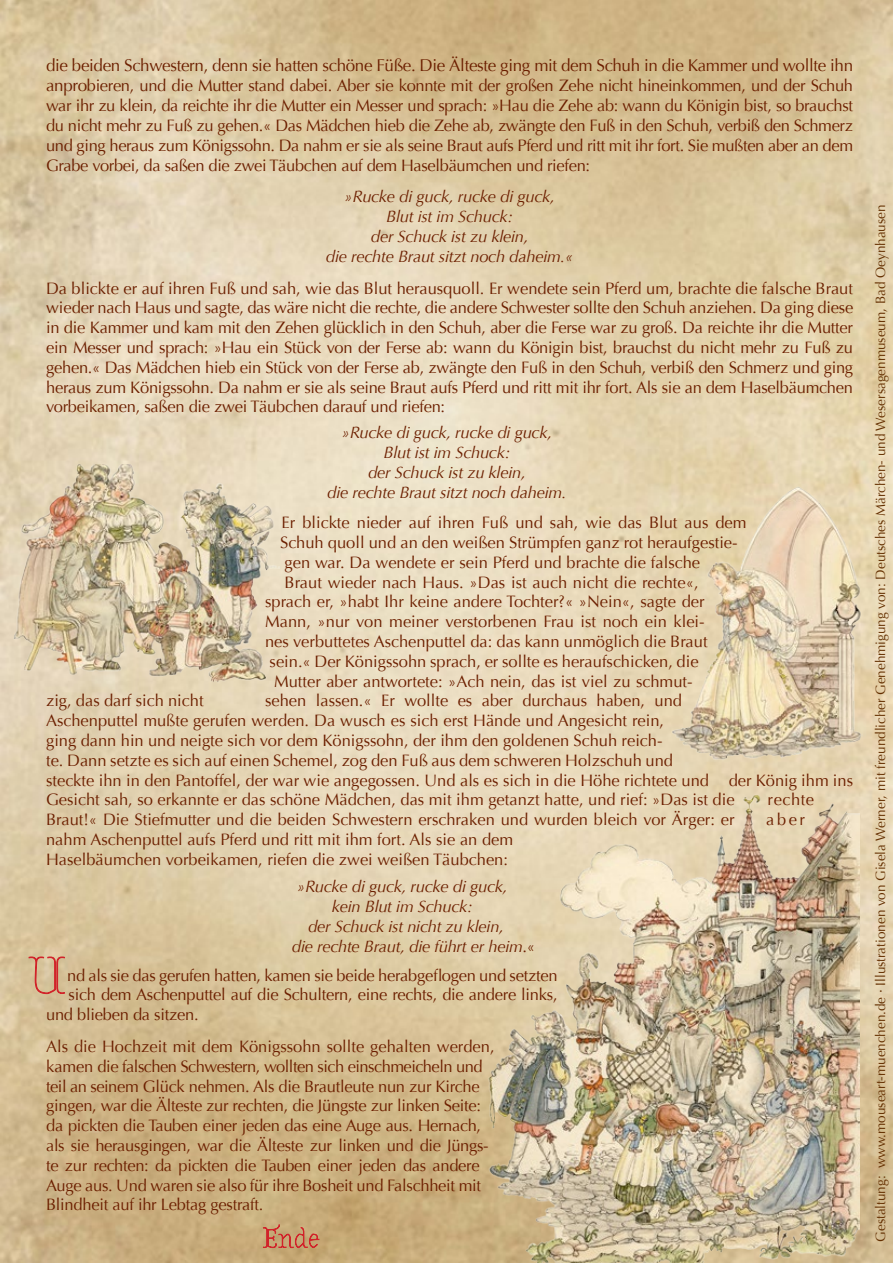
<style>
.page{position:relative;width:893px;height:1263px;background:#fff}
.page>*{position:absolute;margin:0;border:0;box-sizing:border-box;transform-origin:0 0}
.t1{font:16.95px "Optima";letter-spacing:-.02em;color:#6c1f00}
.t2{font:16.5px/19.8px "Optima";color:#6c1f00}
.t3{font:italic 16.5px/19.8px "Optima";letter-spacing:-.015em;color:#6c1f00;text-align:center}
.t4{font:13.5px "Optima";color:#642f00}
.s1{font-size:16.95px}
.s2{font-style:normal}
</style>
<div class="page">
<img style="left:0;top:0;width:893px;height:1263px">
<img style="left:0;top:465px;width:280px;height:224px">
<img style="left:481px;top:745px;width:378px;height:518px">
<img style="left:658px;top:476px;width:204px;height:289px">
<svg style="left:29px;top:957px;width:36px;height:37px"></svg>
<svg style="left:263px;top:1173px;width:57px;height:90px;background:#c8a475"></svg>
<p class="t1" style="left:46px;top:55px;width:809px">die beiden Schwestern, denn sie hatten schöne Füße. Die Älteste ging mit dem Schuh in die Kammer und wollte ihn</p>
<p class="t2" style="left:46px;top:76px;width:809px;text-align:justify"><span class="s1">anpro</span>bieren, und die Mutter stand dabei. Aber sie konnte mit der großen Zehe nicht hineinkommen, und der Schuh war ihr zu klein, da reichte ihr die Mutter ein Messer und sprach: »Hau die Zehe ab: wann du Königin bist, so brauchst du nicht mehr zu Fuß zu gehen.« Das Mädchen hieb die Zehe ab, zwängte den Fuß in den Schuh, verbiß den Schmerz und ging heraus zum Königssohn. Da nahm er sie als seine Braut aufs Pferd und ritt mit ihr fort. Sie mußten aber an dem Grabe vorbei, da saßen die zwei Täubchen auf dem Haselbäumchen und riefen:</p>
<p class="t3" style="left:326px;top:187px;width:249px">»Rucke di guck, rucke di guck,<br>Blut ist im Schuck:<br>der Schuck ist zu klein,<br>die rechte Braut sitzt noch daheim.«</p>
<p class="t2" style="left:46px;top:278px;width:809px;text-align:justify">Da blickte er auf ihren Fuß und sah, wie das Blut herausquoll. Er wendete sein Pferd um, brachte die falsche Braut wieder nach Haus und sagte, das wäre nicht die rechte, die andere Schwester sollte den Schuh anziehen. Da ging diese in die Kammer und kam mit den Zehen glücklich in den Schuh, aber die Ferse war zu groß. Da reichte ihr die Mutter ein Messer und sprach: »Hau ein Stück von der Ferse ab: wann du Königin bist, brauchst du nicht mehr zu Fuß zu gehen.« Das Mädchen hieb ein Stück von der Ferse ab, zwängte den Fuß in den Schuh, verbiß den Schmerz und ging heraus zum Königssohn. Da nahm er sie als seine Braut aufs Pferd und ritt mit ihr fort. Als sie an dem Haselbäumchen vorbeikamen, saßen die zwei Täubchen darauf und riefen:</p>
<p class="t3" style="left:327px;top:423px;width:241px">»Rucke di guck, rucke di guck,<br>Blut ist im Schuck:<br>der Schuck ist zu klein,<br>die rechte Braut sitzt noch daheim.</p>
<p class="t2" style="left:282px;top:513px;width:467px">Er blickte nieder auf ihren Fuß und sah, wie das Blut aus dem</p>
<p class="t2" style="left:280px;top:533px;width:459px">Schuh quoll und an den weißen Strümpfen ganz rot heraufgestie-</p>
<p class="t2" style="left:285px;top:552px;width:417px">gen war. Da wendete er sein Pferd und brachte die falsche</p>
<p class="t2" style="left:285px;top:572px;width:416px">Braut wieder nach Haus. »Das ist auch nicht die rechte«,</p>
<p class="t2" style="left:265px;top:592px;width:441px">sprach er, »habt Ihr keine andere Tochter?« »Nein«, sagte der</p>
<p class="t2" style="left:265px;top:612px;width:441px">Mann, »nur von meiner verstorbenen Frau ist noch ein klei-</p>
<p class="t2" style="left:265px;top:632px;width:444px">nes verbuttetes Aschenputtel da: das kann unmöglich die Braut</p>
<p class="t2" style="left:270px;top:651px;width:430px">sein.« Der Königssohn sprach, er sollte es heraufschicken, die</p>
<p class="t2" style="left:274px;top:671px;width:420px">Mutter aber antwortete: »Ach nein, das ist viel zu schmut-</p>
<p class="t2" style="left:46px;top:691px;width:159px">zig, das darf sich nicht</p>
<p class="t2" style="left:46px;top:691px;width:808px;text-indent:219px">sehen lassen.« Er wollte es aber durchaus haben, und<br>Aschenputtel mußte gerufen werden. Da wusch es sich erst Hände und Angesicht rein,<br>ging dann hin und neigte sich vor dem Königssohn, der ihm den goldenen Schuh reich-<br>te. Dann setzte es sich auf einen Schemel, zog den Fuß aus dem schweren Holzschuh und<br>steckte ihn in den Pantoffel, der war wie angegossen. Und als es sich in die Höhe richtete und der König ihm ins Gesicht sah, so erkannte er das schöne Mädchen, das mit ihm getanzt hatte, und rief: »Das ist die</p>
<p class="t2" style="left:768px;top:790px;width:48px">rechte</p>
<p class="t2" style="left:46px;top:810px;width:690px">Braut!« Die Stiefmutter und die beiden Schwestern erschraken und wurden bleich vor Ärger: er</p>
<p class="t2" style="left:766px;top:810px;width:40px">aber</p>
<p class="t2" style="left:46px;top:830px;width:469px">nahm Aschenputtel aufs Pferd und ritt mit ihm fort. Als sie an dem<br>Haselbäumchen vorbeikamen, riefen die zwei weißen Täubchen:</p>
<p class="t3" style="left:297px;top:877px;width:212px">»Rucke di guck, rucke di guck,</p>
<p class="t3" style="left:332px;top:897px;width:142px">kein Blut im Schuck:</p>
<p class="t3" style="left:308px;top:916px;width:197px">der Schuck ist nicht zu klein,</p>
<p class="t3" style="left:292px;top:936px;width:245px">die rechte Braut, die führt er heim<span class="s2">.«</span></p>
<p class="t2" style="left:67px;top:965px;width:492px">nd als sie das gerufen hatten, kamen sie beide herabgeflogen und setzten</p>
<p class="t2" style="left:69px;top:985px;width:490px">sich dem Aschenputtel auf die Schultern, eine rechts, die andere links,</p>
<p class="t2" style="left:46px;top:1005px;width:154px">und blieben da sitzen.</p>
<p class="t2" style="left:46px;top:1037px;width:450px">Als die Hochzeit mit dem Königssohn sollte gehalten werden, kamen die falschen Schwestern, wollten sich einschmeicheln und teil an seinem Glück nehmen. Als die Brautleute nun zur Kirche gingen, war die Älteste zur rechten, die Jüngste zur linken Seite: da pickten die Tauben einer jeden das eine Auge aus. Hernach, als sie herausgingen, war die Älteste zur linken und die Jüngs&shy;te zur rechten: da pickten die Tauben einer jeden das andere Auge aus. Und waren sie also für ihre Bosheit und Falschheit mit Blindheit auf ihr Lebtag gestraft.</p>
<p class="t4" style="left:873px;top:1242px;width:1039px;rotate:-90deg">Gestaltung: www.mouseart-muenchen.de · Illustrationen von Gisela Werner, mit freundlicher Genehmigung von: Deutsches Märchen- und Wesersagenmuseum, Bad Oeynhausen</p>
</div>
